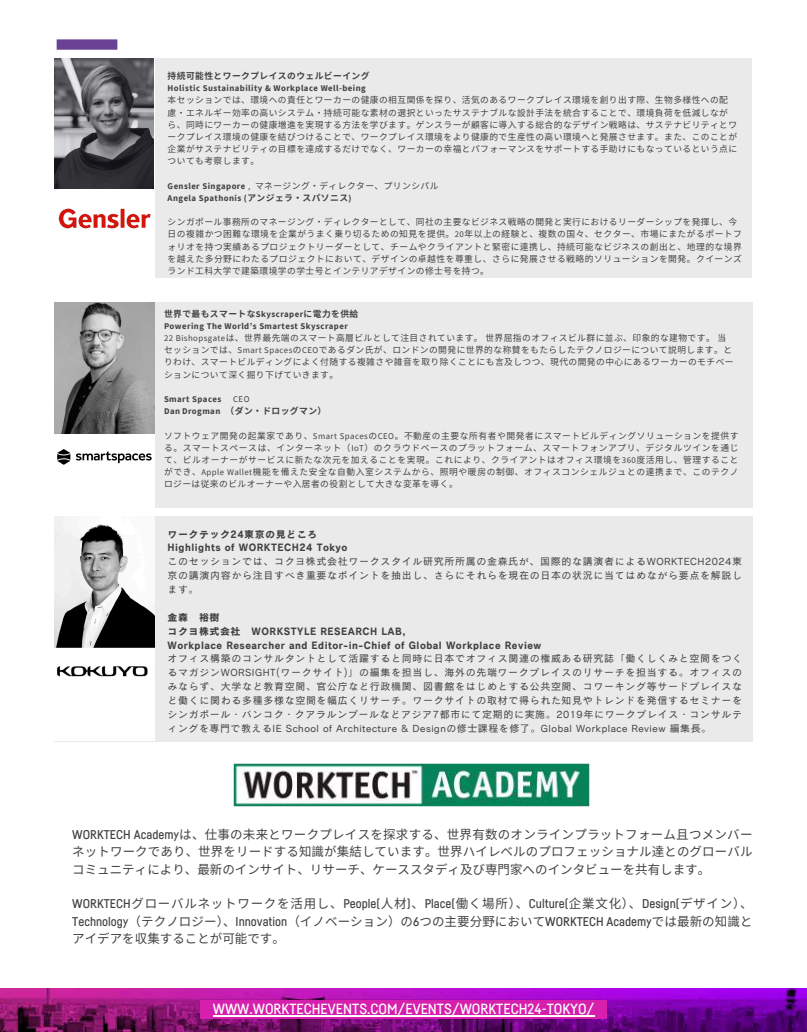
<style>
.page{position:relative;width:807px;height:1032px;background:#fff}
.page>*{position:absolute;margin:0;border:0;box-sizing:border-box;transform-origin:0 0}
.t1{font:500 14.5px "Fabrikat";color:#fff}
.t2{font:12.5px/17.4px "Noto Sans CJ Ksc";color:#424242;text-align:justify}
.t3{font:500 12.5px "Fabrikat";color:#424242}
.t4{font:10px/13.9px "Canva Cezanne Pro N M";letter-spacing:.05em;color:#424242;text-align:justify}
.t5{font:10px/13.9px "Canva Cezanne Pro N B";letter-spacing:.05em;color:#424242}
.t6{font:8.75px/12.2px "Noto Sans CJ Ksc";letter-spacing:.05em;color:#424242}
.t7{font:700 8.75px "Source Sans Pro";letter-spacing:.05em;color:#424242}
.t8{font:700 8.75px "Noto Sans CJ Ksc";letter-spacing:.05em;color:#424242}
.t9{font:8.75px "Source Sans Pro";color:#424242}
.s1{font-family:"Source Sans Pro";font-weight:700}
.s2{font-family:"Source Sans Pro"}
.s3{font-family:"Noto Sans CJ Ksc"}
.s4{font-family:"Fabrikat";font-weight:500}
.s5{font-family:"Noto Sans CJ Ksc";font-weight:400}
</style>
<div class="page">
<img style="left:0;top:988px;width:806px;height:43px">
<div style="left:200px;top:999px;width:406px;height:19px;background:#d620ad"></div>
<hr style="left:213px;top:1014px;width:381px;height:1px;background:#fff">
<div style="left:57px;top:39px;width:60px;height:11px;background:#694293"></div>
<img style="left:233px;top:763px;width:357px;height:44px">
<div style="left:54px;top:516px;width:698px;height:225px;background:#eaeaea"></div>
<div style="left:54px;top:516px;width:101px;height:224px;background:#fff"></div>
<img style="left:54px;top:516px;width:100px;height:131px">
<img style="left:57px;top:666px;width:91px;height:11px">
<div style="left:54px;top:59px;width:698px;height:219px;background:#eaeaea"></div>
<div style="left:54px;top:59px;width:101px;height:219px;background:#fff"></div>
<img style="left:54px;top:59px;width:100px;height:170px">
<div style="left:54px;top:302px;width:698px;height:205px;background:#eaeaea"></div>
<div style="left:54px;top:302px;width:101px;height:205px;background:#fff"></div>
<img style="left:54px;top:302px;width:100px;height:131px">
<img style="left:57px;top:449px;width:95px;height:16px">
<p class="t8" style="left:167px;top:69px;width:203px">持続可能性とワークプレイスのウェルビーイング</p>
<p class="t7" style="left:167px;top:82px;width:200px">Holistic Sustainability &amp; Workplace Well-being</p>
<p class="t6" style="left:167px;top:93px;width:571px">本セッションでは、環境への責任とワーカーの健康の相互関係を探り、活気のあるワークプレイス環境を創り出す際、生物多様性への配慮・エネルギー効率の高いシステム・持続可能な素材の選択といったサステナブルな設計手法を統合することで、環境負荷を低減しながら、同時にワーカーの健康増進を実現する方法を学びます。ゲンスラーが顧客に導入する総合的なデザイン戦略は、サステナビリティとワークプレイス環境の健康を結びつけることで、ワークプレイス環境をより健康的で生産性の高い環境へと発展させます。また、このことが企業がサステナビリティの目標を達成するだけでなく、ワーカーの幸福とパフォーマンスをサポートする手助けにもなっているという点についても考察します。</p>
<p class="t6" style="left:167px;top:179px;width:272px"><span class="s1">Gensler Singapore</span> <span class="s2">,</span> マネージング・ディレクター、プリンシパル</p>
<p class="t7" style="left:167px;top:192px;width:185px">Angela Spathonis (<span class="s3">アンジェラ・スパソニス</span>)</p>
<p class="t6" style="left:167px;top:215px;width:575px">シンガポール事務所のマネージング・ディレクターとして、同社の主要なビジネス戦略の開発と実行におけるリーダーシップを発揮し、今日の複雑かつ困難な環境を企業がうまく乗り切るための知見を提供。<span class="s2">20</span>年以上の経験と、複数の国々、セクター、市場にまたがるポートフォリオを持つ実績あるプロジェクトリーダーとして、チームやクライアントと緊密に連携し、持続可能なビジネスの創出と、地理的な境界を越えた多分野にわたるプロジェクトにおいて、デザインの卓越性を尊重し、さらに発展させる戦略的ソリューションを開発。クイーンズランド工科大学で建築環境学の学士号とインテリアデザインの修士号を持つ。</p>
<p class="t8" style="left:164px;top:306px;width:196px">世界で最もスマートな<span class="s2">Skyscraper</span>に電力を供給</p>
<p class="t7" style="left:164px;top:320px;width:185px">Powering The World’s Smartest Skyscraper</p>
<p class="t6" style="left:164px;top:331px;width:571px"><span class="s2">22 Bishopsgate</span>は、世界最先端のスマート高層ビルとして注目されています。世界屈指のオフィスビル群に並ぶ、印象的な建物です。当セッションでは、<span class="s2">Smart Spaces</span>の<span class="s2">CEO</span>であるダン氏が、ロンドンの開発に世界的な称賛をもたらしたテクノロジーについて説明します。とりわけ、スマートビルディングによく付随する複雑さや雑音を取り除くことにも言及しつつ、現代の開発の中心にあるワーカーのモチベーションについて深く掘り下げていきます。</p>
<p class="t7" style="left:164px;top:393px;width:59px">Smart Spaces</p>
<p class="t9" style="left:233px;top:393px;width:18px">CEO</p>
<p class="t8" style="left:164px;top:404px;width:164px"><span class="s2">Dan Drogman</span> （ダン・ドロッグマン）</p>
<p class="t6" style="left:164px;top:429px;width:576px;text-align:justify">ソフトウェア開発の起業家であり、<span class="s2">Smart Spaces</span>の<span class="s2">CEO</span>。不動産の主要な所有者や開発者にスマートビルディングソリューションを提供する。スマートスペースは、インターネット（<span class="s2">IoT</span>）のクラウドベースのプラットフォーム、スマートフォンアプリ、デジタルツインを通じて、ビルオーナーがサービスに新たな次元を加えることを実現。これにより、クライアントはオフィス環境を<span class="s2">360</span>度活用し、管理することができ、<span class="s2">Apple Wallet</span>機能を備えた安全な自動入室システムから、照明や暖房の制御、オフィスコンシェルジュとの連携まで、このテクノロジーは従来のビルオーナーや入居者の役割として大きな変革を導く。</p>
<p class="t5" style="left:167px;top:526px;width:181px">ワークテック24東京の見どころ<br>Highlights of WORKTECH24 Tokyo</p>
<p class="t4" style="left:167px;top:554px;width:576px">このセッションでは、コクヨ株式会社ワークスタイル研究所所属の金森氏が、国際的な講演者によるWORKTECH2024東京の講演内容から注目すべき重要なポイントを抽出し、さらにそれらを現在の日本の状況に当てはめながら要点を解説します。</p>
<p class="t5" style="left:167px;top:610px;width:375px">金森 裕樹<br>コクヨ株式会社 WORKSTYLE RESEARCH LAB,<br>Workplace Researcher and Editor-in-Chief of Global Workplace Review</p>
<p class="t4" style="left:167px;top:651px;width:576px">オフィス構築のコンサルタントとして活躍すると同時に日本でオフィス関連の権威ある研究誌「働くしくみと空間をつくるマガジンWORSIGHT(ワークサイト)」の編集を担当し、海外の先端ワークプレイスのリサーチを担当する。オフィスのみならず、大学など教育空間、官公庁など行政機関、図書館をはじめとする公共空間、コワーキング等サードプレイスなど働くに関わる多種多様な空間を幅広くリサーチ。ワークサイトの取材で得られた知見やトレンドを発信するセミナーをシンガポール・バンコク・クアラルンプールなどアジア7都市にて定期的に実施。2019年にワークプレイス・コンサルティングを専門で教えるIE School of Architecture &amp; Designの修士課程を修了。Global Workplace Review 編集長。</p>
<h2 class="t2" style="left:72px;top:824px;width:681px"><span class="s4">WORKTECH Academy</span>は、仕事の未来とワークプレイスを探求する、世界有数のオンラインプラットフォーム且つメンバーネットワークであり、世界をリードする知識が集結しています。世界ハイレベルのプロフェッショナル達とのグローバルコミュニティにより、最新のインサイト、リサーチ、ケーススタディ及び専門家へのインタビューを共有します。</h2>
<h2 class="t3" style="left:72px;top:898px;width:681px">WORKTECH<span class="s5">グローバルネットワークを活用し、</span>People(<span class="s5">人材</span>)<span class="s5">、</span>Place(<span class="s5">働く場所）、</span>Culture(<span class="s5">企業文化）、</span>Design(<span class="s5">デザイン）、</span></h2>
<h2 class="t2" style="left:72px;top:911px;width:681px"><span class="s4">Technology</span>（テクノロジー）、<span class="s4">Innovation</span>（イノベーション）の<span class="s4">6</span>つの主要分野において<span class="s4">WORKTECH Academy</span>では最新の知識とアイデアを収集することが可能です。</h2>
<h1 class="t1" style="left:213px;top:1002px;width:383px">WWW.WORKTECHEVENTS.COM/EVENTS/WORKTECH24-TOKYO/</h1>
</div>
